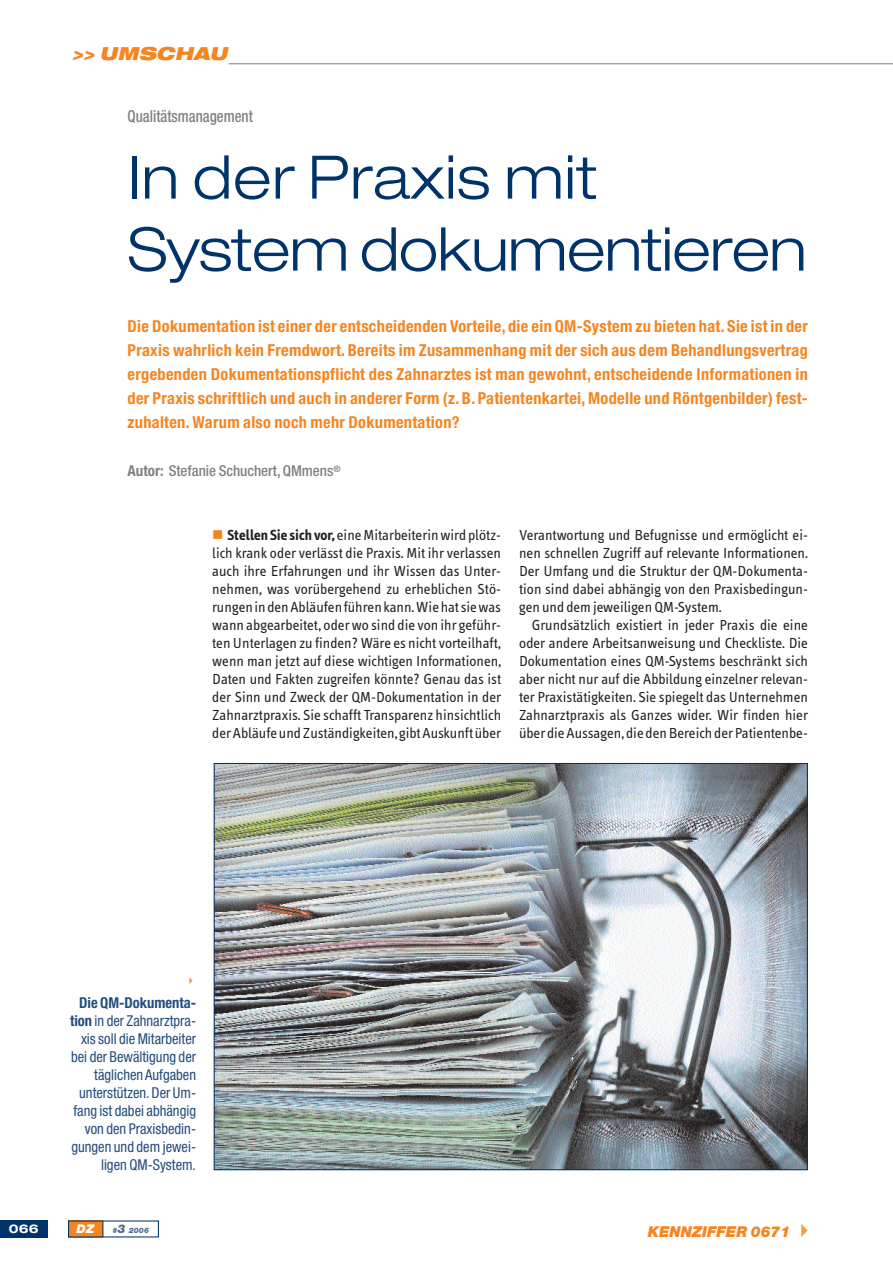
<style>
.page{position:relative;width:893px;height:1263px;background:#fff}
.page>*{position:absolute;margin:0;border:0;box-sizing:border-box;transform-origin:0 0}
.t1{font:300 expanded 60px/72px "Helvetica Neue";letter-spacing:-.01em;color:#003369}
.t2{font:italic 900 expanded 18px "Helvetica Neue";color:#f6851f}
.t3{font:700 condensed 16.5px/24px "Helvetica Neue";letter-spacing:.02em;color:#f6851f;text-align:justify}
.t4{font:500 condensed 16.5px "Helvetica Neue";color:#808284;scale:.9 1}
.t5{font:15px/18px "Info Text";color:#231f20;text-align:justify}
.t6{font:condensed 15px/18px "Helvetica Neue";color:#244d7f;text-align:right}
.t7{font:500 condensed 15px "Helvetica Neue";color:#808284}
.t8{font:italic 900 15px "Helvetica Neue";color:#f6851f}
.t9{font:700 expanded 12px "Helvetica Neue";color:#fff}
.t10{font:italic 900 12px "Helvetica Neue";color:#fff}
.t11{font:italic 900 7.5px "Helvetica Neue";color:#516b98}
.s1{font-weight:700}
.s2{font-size:12px}
</style>
<div class="page">
<hr style="left:229px;top:63px;width:664px;height:1px;background:#808284">
<div style="left:68px;top:1220px;width:35px;height:17px;background:#f6851f"></div>
<div style="left:0;top:1220px;width:48px;height:17px;background:#003369"></div>
<svg style="left:102px;top:1221px;width:1px;height:16px"></svg>
<img style="left:216px;top:765px;width:590px;height:403px">
<p class="t2" style="left:72px;top:46px;width:160px">&gt;&gt; UMSCHAU</p>
<p class="t4" style="left:128px;top:111px;width:141px">Qualitätsmanagement</p>
<h1 class="t1" style="left:128px;top:147px;width:681px">In der Praxis mit<br>System dokumentieren</h1>
<p class="t3" style="left:128px;top:316px;width:682px">Die Dokumentation ist einer der entscheidenden Vorteile, die ein QM-System zu bieten hat. Sie ist in der Praxis wahrlich kein Fremdwort. Bereits im Zusammenhang mit der sich aus dem Behandlungsvertrag ergebenden Dokumentationspflicht des Zahnarztes ist man gewohnt, entscheidende Informationen in der Praxis schriftlich und auch in anderer Form (z. B. Patientenkartei, Modelle und Röntgenbilder) fest&shy;zuhalten. Warum also noch mehr Dokumentation?</p>
<p class="t7" style="left:128px;top:465px;width:215px"><span class="s1">Autor:</span> Stefanie Schuchert, QMmens<sup>®</sup></p>
<p class="t5" style="left:212px;top:528px;width:290px;text-indent:15px"><span class="s1">Stellen Sie sich vor,</span> eine Mitarbeiterin wird plötz&shy;lich krank oder verlässt die Praxis. Mit ihr verlassen auch ihre Erfahrungen und ihr Wissen das Unter&shy;nehmen, was vorübergehend zu erheblichen Stö&shy;rungen in den Abläufen führen kann. Wie hat sie was wann abgearbeitet, oder wo sind die von ihr geführ&shy;ten Unterlagen zu finden? Wäre es nicht vorteilhaft, wenn man jetzt auf diese wichtigen Informationen, Daten und Fakten zugreifen könnte? Genau das ist der Sinn und Zweck der QM-Dokumentation in der Zahnarztpraxis. Sie schafft Transparenz hinsichtlich der Abläufe und Zuständigkeiten, gibt Auskunft über</p>
<p class="t5" style="left:519px;top:528px;width:290px">Verantwortung und Befugnisse und ermöglicht ei&shy;nen schnellen Zugriff auf relevante Informationen.<br>Der Umfang und die Struktur der QM-Dokumenta&shy;tion sind dabei abhängig von den Praxisbedingun&shy;gen und dem jeweiligen QM-System.</p>
<p class="t5" style="left:519px;top:618px;width:290px;text-indent:13px">Grundsätzlich existiert in jeder Praxis die eine oder andere Arbeitsanweisung und Checkliste. Die Dokumentation eines QM-Systems beschränkt sich aber nicht nur auf die Abbildung einzelner relevan&shy;ter Praxistätigkeiten. Sie spiegelt das Unternehmen Zahnarztpraxis als Ganzes wider. Wir finden hier über die Aussagen, die den Bereich der Patientenbe-</p>
<p class="t6" style="left:70px;top:995px;width:128px"><span class="s1">Die QM-Dokumenta&shy;tion</span> in der Zahnarztpra&shy;xis soll die Mitarbeiter bei der Bewältigung der täglichen Aufgaben unterstützen. Der Um&shy;fang ist dabei abhängig von den Praxisbedin&shy;gungen und dem jewei&shy;ligen QM-System.</p>
<p class="t9" style="left:9px;top:1224px;width:31px">066</p>
<p class="t10" style="left:77px;top:1224px;width:19px">DZ</p>
<p class="t11" style="left:112px;top:1227px;width:38px">#<span class="s2">3</span> 2006</p>
<p class="t8" style="left:648px;top:1227px;width:144px">KENNZIFFER 0671</p>
</div>
